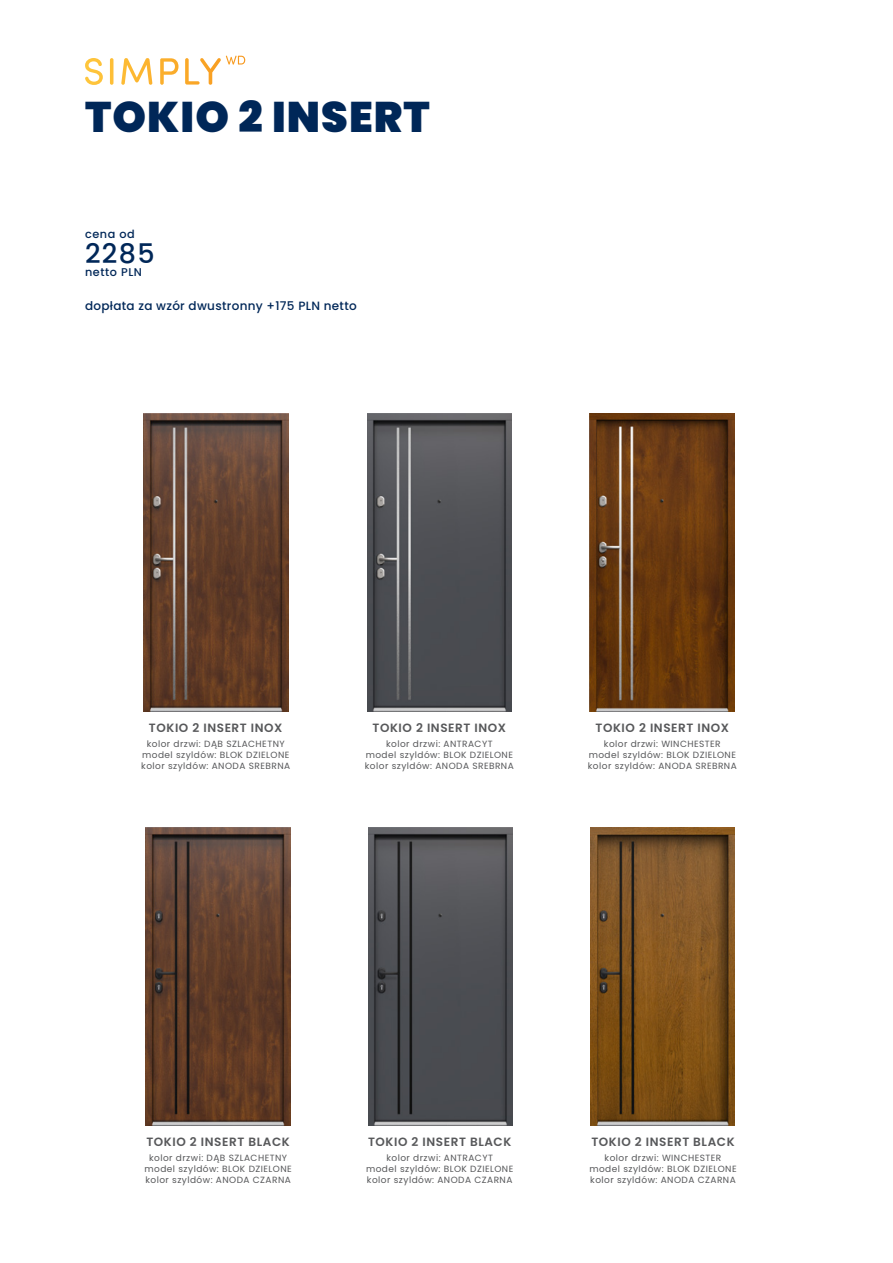
<style>
.page{position:relative;width:893px;height:1263px;background:#fff}
.page>*{position:absolute;margin:0;border:0;box-sizing:border-box;transform-origin:0 0}
.t1{font:900 42.75px "Poppins";letter-spacing:.025em;color:#002758}
.t2{font:500 27px "Poppins";color:#002758}
.t3{font:600 12px "Poppins";letter-spacing:.05em;color:#57585a}
.t4{font:500 12px "Poppins";letter-spacing:.025em;color:#002758}
.t5{font:500 11.25px "Poppins";letter-spacing:.05em;color:#002758}
.t6{font:9px "Poppins";letter-spacing:.05em;color:#57585a}
</style>
<div class="page">
<svg style="left:85px;top:56px;width:160px;height:29px"></svg>
<img style="left:143px;top:414px;width:145px;height:297px">
<img style="left:367px;top:414px;width:145px;height:297px">
<img style="left:589px;top:414px;width:145px;height:297px">
<img style="left:146px;top:828px;width:144px;height:297px">
<img style="left:368px;top:828px;width:145px;height:297px">
<img style="left:590px;top:828px;width:145px;height:297px">
<p class="t1" style="left:85px;top:93px;width:346px">TOKIO 2 INSERT</p>
<p class="t5" style="left:85px;top:228px;width:51px">cena od</p>
<p class="t2" style="left:85px;top:238px;width:71px">2285</p>
<p class="t5" style="left:85px;top:266px;width:59px">netto PLN</p>
<p class="t4" style="left:85px;top:299px;width:273px">dopłata za wzór dwustronny +175 PLN netto</p>
<p class="t3" style="left:149px;top:721px;width:135px">TOKIO 2 INSERT INOX</p>
<p class="t6" style="left:147px;top:739px;width:139px">kolor drzwi: DĄB SZLACHETNY</p>
<p class="t6" style="left:142px;top:749px;width:149px">model szyldów: BLOK DZIELONE</p>
<p class="t6" style="left:141px;top:760px;width:150px">kolor szyldów: ANODA SREBRNA</p>
<p class="t3" style="left:373px;top:721px;width:135px">TOKIO 2 INSERT INOX</p>
<p class="t6" style="left:386px;top:739px;width:108px">kolor drzwi: ANTRACYT</p>
<p class="t6" style="left:366px;top:749px;width:149px">model szyldów: BLOK DZIELONE</p>
<p class="t6" style="left:365px;top:760px;width:150px">kolor szyldów: ANODA SREBRNA</p>
<p class="t3" style="left:595px;top:721px;width:135px">TOKIO 2 INSERT INOX</p>
<p class="t6" style="left:604px;top:739px;width:118px">kolor drzwi: WINCHESTER</p>
<p class="t6" style="left:589px;top:749px;width:149px">model szyldów: BLOK DZIELONE</p>
<p class="t6" style="left:588px;top:760px;width:150px">kolor szyldów: ANODA SREBRNA</p>
<p class="t3" style="left:146px;top:1135px;width:145px">TOKIO 2 INSERT BLACK</p>
<p class="t6" style="left:149px;top:1152px;width:139px">kolor drzwi: DĄB SZLACHETNY</p>
<p class="t6" style="left:144px;top:1163px;width:149px">model szyldów: BLOK DZIELONE</p>
<p class="t6" style="left:145px;top:1174px;width:147px">kolor szyldów: ANODA CZARNA</p>
<p class="t3" style="left:368px;top:1135px;width:145px">TOKIO 2 INSERT BLACK</p>
<p class="t6" style="left:386px;top:1152px;width:108px">kolor drzwi: ANTRACYT</p>
<p class="t6" style="left:366px;top:1163px;width:149px">model szyldów: BLOK DZIELONE</p>
<p class="t6" style="left:367px;top:1174px;width:147px">kolor szyldów: ANODA CZARNA</p>
<p class="t3" style="left:591px;top:1135px;width:145px">TOKIO 2 INSERT BLACK</p>
<p class="t6" style="left:605px;top:1152px;width:118px">kolor drzwi: WINCHESTER</p>
<p class="t6" style="left:589px;top:1163px;width:149px">model szyldów: BLOK DZIELONE</p>
<p class="t6" style="left:590px;top:1174px;width:147px">kolor szyldów: ANODA CZARNA</p>
</div>
